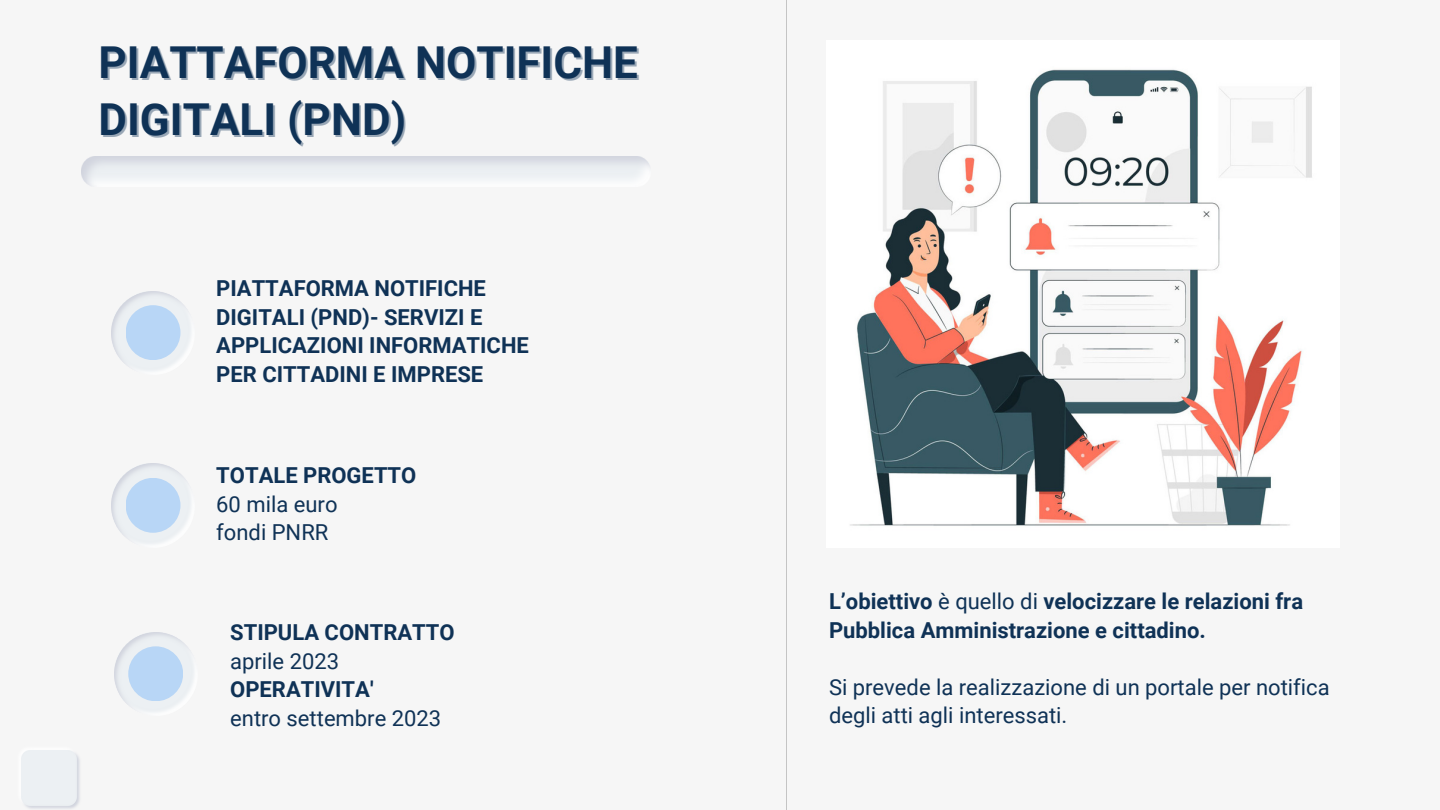
<style>
.page{position:relative;width:1440px;height:810px;background:#f6f6f6}
.page>*{position:absolute;margin:0;border:0;box-sizing:border-box;transform-origin:0 0}
.t1{font:700 44px/57px "Roboto";color:#0f3256}
.t2{font:700 22px/28.5px "Roboto";color:#0f3256}
.t3{font:22px/28.5px "Roboto";color:#0f3256}
.s1{font-weight:400}
</style>
<div class="page">
<hr style="left:786px;top:0;width:1px;height:810px;background:#000">
<img style="left:112px;top:464px;width:77px;height:78px">
<div style="left:126px;top:478px;width:54px;height:55px;background:#b8d6f6;border-radius:50%"></div>
<img style="left:112px;top:291px;width:77px;height:78px">
<div style="left:126px;top:305px;width:54px;height:55px;background:#b8d6f6;border-radius:50%"></div>
<img style="left:22px;top:751px;width:58px;height:58px">
<img style="left:114px;top:632px;width:78px;height:78px">
<div style="left:128px;top:646px;width:55px;height:55px;background:#b8d6f6;border-radius:50%"></div>
<img style="left:852px;top:69px;width:460px;height:457px">
<h1 class="t1" style="left:99px;top:34px;width:541px">PIATTAFORMA NOTIFICHE<br>DIGITALI (PND)</h1>
<p class="t2" style="left:216px;top:275px;width:314px">PIATTAFORMA NOTIFICHE<br>DIGITALI (PND)- SERVIZI E<br>APPLICAZIONI INFORMATICHE<br>PER CITTADINI E IMPRESE</p>
<p class="t2" style="left:216px;top:462px;width:202px">TOTALE PROGETTO</p>
<p class="t3" style="left:216px;top:490px;width:123px">60 mila euro fondi PNRR</p>
<p class="t2" style="left:230px;top:619px;width:226px">STIPULA CONTRATTO</p>
<p class="t3" style="left:230px;top:647px;width:110px">aprile 2023</p>
<p class="t2" style="left:230px;top:676px;width:145px">OPERATIVITA'</p>
<p class="t3" style="left:230px;top:704px;width:212px">entro settembre 2023</p>
<p class="t2" style="left:829px;top:588px;width:476px">L’obiettivo <span class="s1">è quello di</span> velocizzare le relazioni fra<br>Pubblica Amministrazione e cittadino.</p>
<p class="t3" style="left:829px;top:673px;width:502px">Si prevede la realizzazione di un portale per notifica degli atti agli interessati.</p>
</div>
